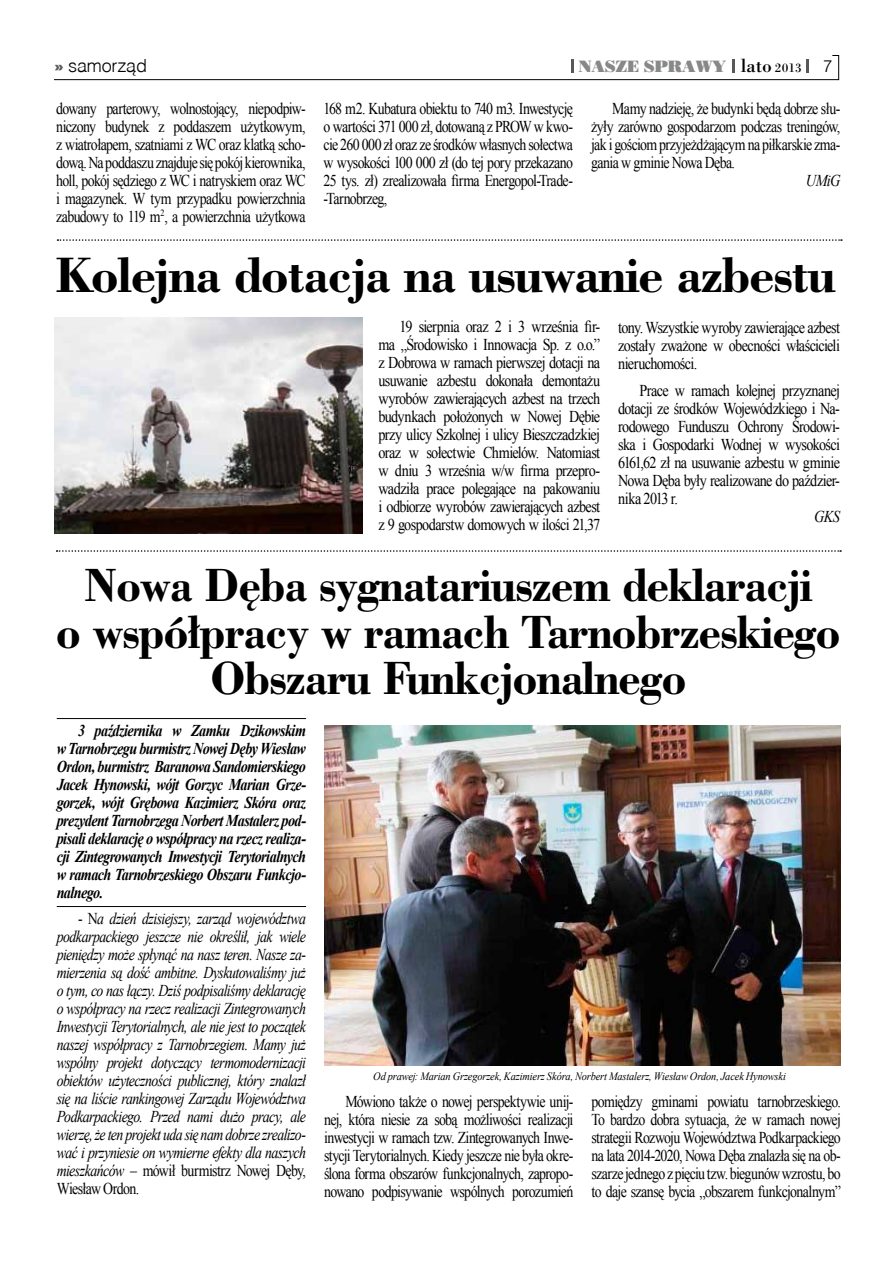
<style>
.page{position:relative;width:893px;height:1263px;background:#fff}
.page>*{position:absolute;margin:0;border:0;box-sizing:border-box;transform-origin:0 0}
.t1{font:700 46.5px "Bodoni PL";letter-spacing:-.03em;color:#000}
.t2{font:700 43.5px/46.5px "Bodoni PL";letter-spacing:-.03em;color:#000;text-align:center;scale:.94 1}
.t3{font:300 18px "Switzerland";letter-spacing:-.01em;color:#000}
.t4{font:16.5px/18px "Times New Roman";letter-spacing:-.045em;color:#000;text-align:justify;scale:.84 1}
.t5{font:16.5px/18px "Times New Roman";letter-spacing:-.045em;color:#000;text-align:justify;scale:.86 1}
.t6{font:italic 16.5px/18px "Times New Roman";letter-spacing:-.04em;color:#000;text-align:justify;scale:.84 1}
.t7{font:italic 700 16.5px/18px "Times New Roman";letter-spacing:-.04em;color:#000;text-align:justify;scale:.86 1}
.t8{font:16.5px "Bodnoff";letter-spacing:-.02em;color:#87888a}
.t9{font:italic 16.5px "Times New Roman";letter-spacing:-.04em;color:#000;scale:.87 1}
.t10{font:300 16.5px "Switzerland";color:#000}
.t11{font:italic 11.25px "Times New Roman";letter-spacing:-.015em;color:#000;scale:.92 1}
.s1{font-family:"Switzerland Inserat";font-weight:400;font-size:19.5px;color:#58585a}
.s2{font-family:"Bodoni PL";font-size:18px;color:#000}
.s3{font-family:"Bodoni PL";font-size:12px;color:#000}
.s4{font-style:normal}
</style>
<div class="page">
<svg style="left:54px;top:55px;width:785px;height:25px"></svg>
<hr style="left:57px;top:718px;width:249px;height:1px;background:#000">
<hr style="left:57px;top:906px;width:249px;height:1px;background:#000">
<svg style="left:57px;top:550px;width:784px;height:2px"></svg>
<img style="left:54px;top:317px;width:308px;height:217px">
<img style="left:324px;top:725px;width:517px;height:341px">
<svg style="left:57px;top:239px;width:785px;height:2px"></svg>
<p class="t3" style="left:54px;top:55px;width:95px"><span class="s1">»</span> samorząd</p>
<p class="t8" style="left:579px;top:57px;width:224px">NASZE SPRAWY <span class="s2">lato</span> <span class="s3">2013</span></p>
<p class="t10" style="left:823px;top:57px;width:11px">7</p>
<p class="t4" style="left:56px;top:99px;width:298px">dowany parterowy, wolnostojący, niepodpiw&shy;niczony budynek z poddaszem użytkowym, z wiatrołapem, szatniami z WC oraz klatką scho&shy;dową. Na poddaszu znajduje się pokój kierownika, holl, pokój sędziego z WC i natryskiem oraz WC i magazynek. W tym przypadku powierzchnia zabudowy to 119 m<sup>2</sup>, a powierzchnia użytkowa</p>
<p class="t4" style="left:324px;top:99px;width:298px">168 m2. Kubatura obiektu to 740 m3. Inwestycję o wartości 371 000 zł, dotowaną z PROW w kwo&shy;cie 260 000 zł oraz ze środków własnych sołectwa w wysokości 100 000 zł (do tej pory przekazano 25 tys. zł) zrealizowała firma Energopol-Trade--Tarnobrzeg,</p>
<p class="t4" style="left:591px;top:99px;width:298px;text-indent:21px">Mamy nadzieję, że budynki będą dobrze słu&shy;żyły zarówno gospodarzom podczas treningów, jak i gościom przyjeżdżającym na piłkarskie zma&shy;gania w gminie Nowa Dęba.</p>
<p class="t9" style="left:806px;top:169px;width:41px">UMiG</p>
<h1 class="t1" style="left:55px;top:242px;width:782px">Kolejna dotacja na usuwanie azbestu</h1>
<p class="t5" style="left:378px;top:317px;width:259px;text-indent:21px">19 sierpnia oraz 2 i 3 września fir&shy;ma „Środowisko i Innowacja Sp. z o.o.” z Dobrowa w ramach pierwszej dotacji na usuwanie azbestu dokonała demontażu wyrobów zawierających azbest na trzech budynkach położonych w Nowej Dębie przy ulicy Szkolnej i ulicy Bieszczadzkiej oraz w sołectwie Chmielów. Natomiast w dniu 3 września w/w firma przepro&shy;wadziła prace polegające na pakowaniu i odbiorze wyrobów zawierających azbest z 9 gospodarstw domowych w ilości 21,37</p>
<p class="t5" style="left:618px;top:318px;width:259px">tony. Wszystkie wyroby zawierające azbest zostały zważone w obecności właścicieli nieruchomości.</p>
<p class="t5" style="left:618px;top:381px;width:259px;text-indent:21px">Prace w ramach kolejnej przyznanej dotacji ze środków Wojewódzkiego i Na&shy;rodowego Funduszu Ochrony Środowi&shy;ska i Gospodarki Wodnej w wysokości 6161,62 zł na usuwanie azbestu w gminie Nowa Dęba były realizowane do paździer&shy;nika 2013 r.</p>
<p class="t9" style="left:814px;top:505px;width:31px">GKS</p>
<h2 class="t2" style="left:56px;top:560px;width:836px">Nowa Dęba sygnatariuszem deklaracji<br>o współpracy w ramach Tarnobrzeskiego<br>Obszaru Funkcjonalnego</h2>
<p class="t7" style="left:57px;top:721px;width:291px;text-indent:21px">3 października w Zamku Dzikowskim w Tarnobrzegu burmistrz Nowej Dęby Wiesław Ordon, burmistrz Baranowa Sandomierskiego Jacek Hynowski, wójt Gorzyc Marian Grze&shy;gorzek, wójt Grębowa Kazimierz Skóra oraz prezydent Tarnobrzega Norbert Mastalerz pod&shy;pisali deklarację o współpracy na rzecz realiza&shy;cji Zintegrowanych Inwestycji Terytorialnych w ramach Tarnobrzeskiego Obszaru Funkcjo&shy;nalnego.</p>
<p class="t6" style="left:57px;top:909px;width:298px;text-indent:21px"><span class="s4">- N</span>a dzień dzisiejszy, zarząd województwa podkarpackiego jeszcze nie określił, jak wiele pieniędzy może spłynąć na nasz teren. Nasze za&shy;mierzenia są dość ambitne. Dyskutowaliśmy już o tym, co nas łączy. Dziś podpisaliśmy deklarację o współpracy na rzecz realizacji Zintegrowanych Inwestycji Terytorialnych, ale nie jest to początek naszej współpracy z Tarnobrzegiem. Mamy już wspólny projekt dotyczący termomodernizacji obiektów użyteczności publicznej, który znalazł się na liście rankingowej Zarządu Województwa Podkarpackiego. Przed nami dużo pracy, ale wierzę, że ten projekt uda się nam dobrze zrealizo&shy;wać i przyniesie on wymierne efekty dla naszych mieszkańców <span class="s4">– mówił burmistrz Nowej Dęby, Wiesław Ordon.</span></p>
<p class="t11" style="left:373px;top:1068px;width:450px">Od prawej: Marian Grzegorzek, Kazimierz Skóra, Norbert Mastalerz, Wiesław Ordon, Jacek Hynowski</p>
<p class="t4" style="left:324px;top:1092px;width:298px;text-indent:21px">Mówiono także o nowej perspektywie unij&shy;nej, która niesie za sobą możliwości realizacji inwestycji w ramach tzw. Zintegrowanych Inwe&shy;stycji Terytorialnych. Kiedy jeszcze nie była okre&shy;ślona forma obszarów funkcjonalnych, zapropo&shy;nowano podpisywanie wspólnych porozumień</p>
<p class="t4" style="left:591px;top:1092px;width:298px">pomiędzy gminami powiatu tarnobrzeskiego.<br>To bardzo dobra sytuacja, że w ramach nowej strategii Rozwoju Województwa Podkarpackiego na lata 2014-2020, Nowa Dęba znalazła się na ob&shy;szarze jednego z pięciu tzw. biegunów wzrostu, bo to daje szansę bycia „obszarem funkcjonalnym”</p>
</div>
